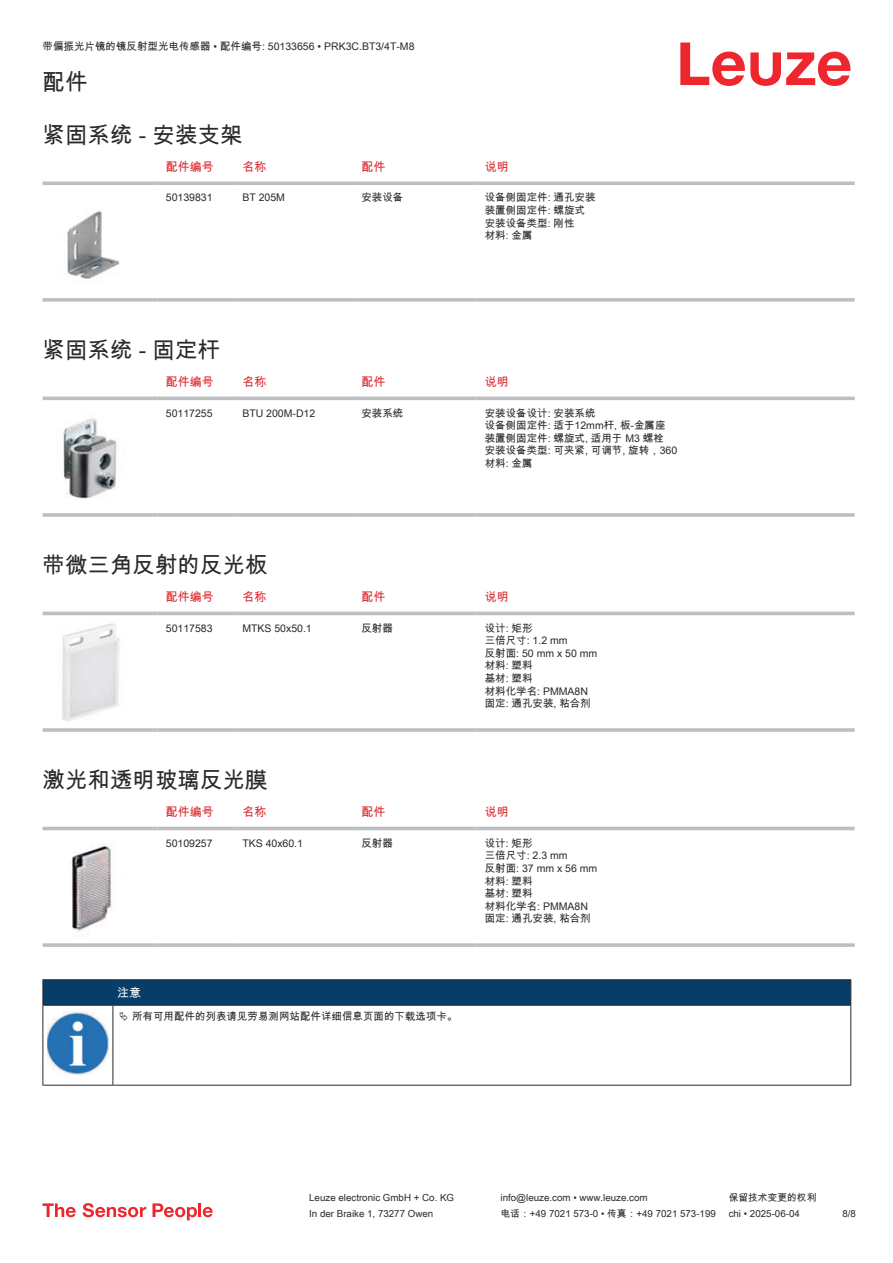
<style>
.page{position:relative;width:893px;height:1263px;background:#fff}
.page>*{position:absolute;margin:0;border:0;box-sizing:border-box;transform-origin:0 0}
.t1{font:22.5px "Arial Unicode MS";color:#2b292a}
.t2{font:12px "Arial Unicode MS";color:#db2a30}
.t3{font:12px "Arial Unicode MS";color:#fff}
.t4{font:10.5px/12.6px "Arial Unicode MS";color:#2b292a}
.t5{font:9.75px "Arial Unicode MS";color:#2b292a}
</style>
<div class="page">
<svg style="left:680px;top:43px;width:170px;height:43px"></svg>
<svg style="left:43px;top:181px;width:114px;height:4px"></svg>
<svg style="left:157px;top:181px;width:77px;height:4px"></svg>
<svg style="left:234px;top:181px;width:119px;height:4px"></svg>
<svg style="left:353px;top:181px;width:123px;height:4px"></svg>
<svg style="left:476px;top:181px;width:379px;height:4px;background:#c4c6c8"></svg>
<svg style="left:43px;top:298px;width:114px;height:4px"></svg>
<svg style="left:157px;top:298px;width:77px;height:4px"></svg>
<svg style="left:234px;top:298px;width:119px;height:4px"></svg>
<svg style="left:353px;top:298px;width:123px;height:4px"></svg>
<svg style="left:476px;top:298px;width:379px;height:4px;background:#c3c5c7"></svg>
<img style="left:67px;top:211px;width:53px;height:68px">
<svg style="left:43px;top:396px;width:812px;height:1px"></svg>
<hr style="left:43px;top:397px;width:114px;height:3px;background:#bdbfc1">
<hr style="left:157px;top:397px;width:77px;height:3px;background:#bdbfc1">
<hr style="left:234px;top:397px;width:119px;height:3px;background:#bdbfc1">
<hr style="left:353px;top:397px;width:123px;height:3px;background:#bdbfc1">
<hr style="left:476px;top:397px;width:379px;height:3px;background:#bdbfc1">
<hr style="left:43px;top:513px;width:114px;height:4px;background:#bdbfc1">
<hr style="left:157px;top:513px;width:77px;height:4px;background:#c7c9ca">
<hr style="left:234px;top:513px;width:119px;height:4px;background:#bdbfc1">
<hr style="left:353px;top:513px;width:123px;height:4px;background:#bdbfc1">
<hr style="left:476px;top:513px;width:379px;height:4px;background:#c7c9ca">
<img style="left:63px;top:418px;width:54px;height:81px">
<svg style="left:43px;top:611px;width:812px;height:5px;fill:#efeff0"></svg>
<hr style="left:43px;top:612px;width:114px;height:3px;background:#bdbfc1">
<hr style="left:157px;top:612px;width:77px;height:3px;background:#bdbfc1">
<hr style="left:234px;top:612px;width:119px;height:3px;background:#bdbfc1">
<hr style="left:353px;top:612px;width:123px;height:3px;background:#bdbfc1">
<hr style="left:476px;top:612px;width:379px;height:3px;background:#bdbfc1">
<hr style="left:43px;top:728px;width:114px;height:4px;background:#bdbfc1">
<hr style="left:157px;top:728px;width:77px;height:4px;background:#c9cacc">
<hr style="left:234px;top:728px;width:119px;height:4px;background:#c4c5c7">
<hr style="left:353px;top:728px;width:123px;height:4px;background:#bdbfc1">
<hr style="left:476px;top:728px;width:379px;height:4px;background:#c9cacc">
<img style="left:62px;top:623px;width:58px;height:98px">
<div style="left:43px;top:826px;width:812px;height:5px;background:#ececed"></div>
<hr style="left:43px;top:827px;width:114px;height:3px;background:#bdbfc1">
<hr style="left:157px;top:827px;width:77px;height:3px;background:#bdbfc1">
<hr style="left:234px;top:827px;width:119px;height:3px;background:#bdbfc1">
<hr style="left:353px;top:827px;width:123px;height:3px;background:#bdbfc1">
<hr style="left:476px;top:827px;width:379px;height:3px;background:#bdbfc1">
<svg style="left:43px;top:943px;width:114px;height:4px"></svg>
<svg style="left:157px;top:943px;width:77px;height:4px"></svg>
<svg style="left:234px;top:943px;width:119px;height:4px"></svg>
<svg style="left:353px;top:943px;width:123px;height:4px"></svg>
<svg style="left:476px;top:943px;width:379px;height:4px;background:#c3c5c7"></svg>
<img style="left:72px;top:845px;width:44px;height:87px">
<svg style="left:44px;top:1006px;width:806px;height:79px"></svg>
<hr style="left:43px;top:979px;width:70px;height:1px;background:#2b292a">
<hr style="left:43px;top:1005px;width:70px;height:1px;background:#2b292a">
<hr style="left:113px;top:979px;width:738px;height:1px;background:#2b292a">
<svg style="left:43px;top:980px;width:808px;height:25px;background:#063c67"></svg>
<hr style="left:113px;top:1005px;width:738px;height:1px;background:#2b292a">
<hr style="left:43px;top:1006px;width:1px;height:75px;background:#2b292a">
<hr style="left:113px;top:1006px;width:1px;height:75px;background:#2b292a">
<hr style="left:850px;top:1006px;width:1px;height:75px;background:#2b292a">
<hr style="left:43px;top:1085px;width:70px;height:1px;background:#2b292a">
<hr style="left:113px;top:1085px;width:738px;height:1px;background:#2b292a">
<img style="left:47px;top:1012px;width:61px;height:62px">
<div style="left:115px;top:1006px;width:734px;height:20px;background:#fff"></div>
<svg style="left:43px;top:1203px;width:33px;height:14px"></svg>
<svg style="left:83px;top:1203px;width:63px;height:14px"></svg>
<svg style="left:153px;top:1203px;width:44px;height:17px"></svg>
<hr style="left:198px;top:1203px;width:3px;height:14px;background:#ed272d">
<svg style="left:203px;top:1207px;width:10px;height:10px"></svg>
<p class="t4" style="left:43px;top:40px;width:374px">带偏振光片镜的镜反射型光电传感器 • 配件编号: 50133656 • PRK3C.BT3/4T-M8</p>
<h1 class="t1" style="left:43px;top:66px;width:46px">配件</h1>
<h1 class="t1" style="left:43px;top:119px;width:202px">紧固系统 - 安装支架</h1>
<p class="t2" style="left:166px;top:158px;width:49px">配件编号</p>
<p class="t2" style="left:242px;top:158px;width:25px">名称</p>
<p class="t2" style="left:361px;top:158px;width:25px">配件</p>
<p class="t2" style="left:485px;top:158px;width:25px">说明</p>
<p class="t4" style="left:166px;top:191px;width:48px">50139831</p>
<p class="t4" style="left:242px;top:191px;width:44px">BT 205M</p>
<p class="t4" style="left:361px;top:191px;width:43px">安装设备</p>
<p class="t4" style="left:485px;top:191px;width:112px">设备侧固定件: 通孔安装装置侧固定件: 螺旋式安装设备类型: 刚性<br>材料: 金属</p>
<h1 class="t1" style="left:43px;top:334px;width:179px">紧固系统 - 固定杆</h1>
<p class="t2" style="left:166px;top:373px;width:49px">配件编号</p>
<p class="t2" style="left:242px;top:373px;width:25px">名称</p>
<p class="t2" style="left:361px;top:373px;width:25px">配件</p>
<p class="t2" style="left:485px;top:373px;width:25px">说明</p>
<p class="t4" style="left:166px;top:406px;width:48px">50117255</p>
<p class="t4" style="left:242px;top:406px;width:74px">BTU 200M-D12</p>
<p class="t4" style="left:361px;top:406px;width:43px">安装系统</p>
<p class="t4" style="left:485px;top:406px;width:194px">安装设备设计: 安装系统<br>设备侧固定件: 适于12mm杆, 板-金属座装置侧固定件: 螺旋式, 适用于 M3 螺栓<br>安装设备类型: 可夹紧, 可调节, 旋转，360材料: 金属</p>
<h1 class="t1" style="left:43px;top:549px;width:226px">带微三角反射的反光板</h1>
<p class="t2" style="left:166px;top:588px;width:49px">配件编号</p>
<p class="t2" style="left:242px;top:588px;width:25px">名称</p>
<p class="t2" style="left:361px;top:588px;width:25px">配件</p>
<p class="t2" style="left:485px;top:588px;width:25px">说明</p>
<p class="t4" style="left:166px;top:621px;width:48px">50117583</p>
<p class="t4" style="left:242px;top:621px;width:71px">MTKS 50x50.1</p>
<p class="t4" style="left:361px;top:621px;width:33px">反射器</p>
<p class="t4" style="left:485px;top:621px;width:114px">设计: 矩形<br>三倍尺寸: 1.2 mm<br>反射面: 50 mm x 50 mm材料: 塑料<br>基材: 塑料<br>材料化学名: PMMA8N固定: 通孔安装, 粘合剂</p>
<h1 class="t1" style="left:43px;top:764px;width:226px">激光和透明玻璃反光膜</h1>
<p class="t2" style="left:166px;top:803px;width:49px">配件编号</p>
<p class="t2" style="left:242px;top:803px;width:25px">名称</p>
<p class="t2" style="left:361px;top:803px;width:25px">配件</p>
<p class="t2" style="left:485px;top:803px;width:25px">说明</p>
<p class="t4" style="left:166px;top:836px;width:48px">50109257</p>
<p class="t4" style="left:242px;top:836px;width:62px">TKS 40x60.1</p>
<p class="t4" style="left:361px;top:836px;width:33px">反射器</p>
<p class="t4" style="left:485px;top:836px;width:114px">设计: 矩形<br>三倍尺寸: 2.3 mm<br>反射面: 37 mm x 56 mm材料: 塑料<br>基材: 塑料<br>材料化学名: PMMA8N固定: 通孔安装, 粘合剂</p>
<p class="t3" style="left:117px;top:984px;width:25px">注意</p>
<p class="t4" style="left:132px;top:1010px;width:327px">所有可用配件的列表请见劳易测网站配件详细信息页面的下载选项卡。</p>
<p class="t5" style="left:309px;top:1191px;width:146px">Leuze electronic GmbH + Co. KG</p>
<p class="t5" style="left:501px;top:1191px;width:149px">info@leuze.com • www.leuze.com</p>
<p class="t5" style="left:729px;top:1191px;width:89px">保留技术变更的权利</p>
<p class="t5" style="left:309px;top:1206px;width:126px">In der Braike 1, 73277 Owen</p>
<p class="t5" style="left:501px;top:1206px;width:217px">电话：+49 7021 573-0 • 传真：+49 7021 573-199</p>
<p class="t5" style="left:729px;top:1206px;width:73px">chi • 2025-06-04</p>
<p class="t5" style="left:842px;top:1206px;width:15px">8/8</p>
</div>
